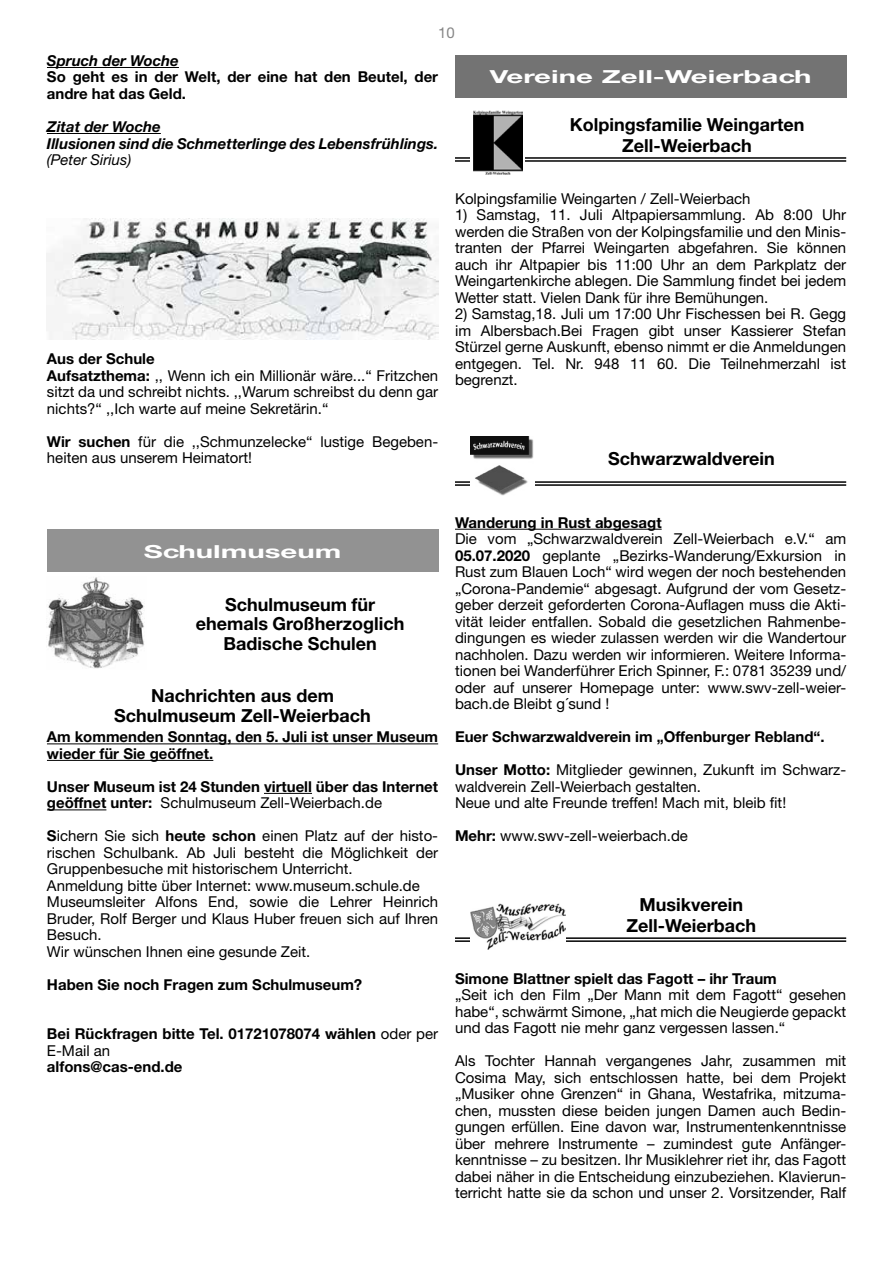
<style>
.page{position:relative;width:893px;height:1263px;background:#fff}
.page>*{position:absolute;margin:0;border:0;box-sizing:border-box;transform-origin:0 0}
.t1{font:700 18px/19.5px "Helvetica Neue";color:#000;text-align:center}
.t2{font:700 18px/19.5px "Helvetica Neue LT Std";color:#000;text-align:center}
.t3{font:700 18px "Helvetica Neue CE";color:#fff;scale:1.63 1}
.t4{font:15px/16.5px "Helvetica Neue LT Std";color:#000;text-align:justify}
.t5{font:700 15px/16.5px "Helvetica Neue LT Std";color:#000}
.t6{font:italic 700 15px/16.5px "Helvetica Neue LT Std";color:#000}
.t7{font:italic 15px "Helvetica Neue LT Std";color:#000}
.t8{font:15px "Helvetica Neue LT Std";color:#878787}
.s1{font-weight:700}
.s2{font-weight:400}
</style>
<div class="page">
<hr style="left:47px;top:67px;width:132px;height:1px;background:#000">
<hr style="left:47px;top:133px;width:114px;height:1px;background:#000">
<hr style="left:47px;top:743px;width:391px;height:1px;background:#000">
<hr style="left:47px;top:760px;width:166px;height:1px;background:#000">
<hr style="left:264px;top:793px;width:48px;height:1px;background:#000">
<hr style="left:47px;top:809px;width:59px;height:1px;background:#000">
<img style="left:47px;top:219px;width:391px;height:120px">
<div style="left:47px;top:529px;width:391px;height:43px;background:#929292"></div>
<img style="left:48px;top:577px;width:97px;height:92px">
<hr style="left:455px;top:529px;width:207px;height:1px;background:#000">
<div style="left:455px;top:55px;width:391px;height:43px;background:#737373"></div>
<hr style="left:455px;top:157px;width:391px;height:2px;background:#000">
<hr style="left:455px;top:160px;width:391px;height:2px;background:#000">
<svg style="left:470px;top:111px;width:55px;height:61px"></svg>
<img style="left:473px;top:110px;width:49px;height:64px">
<hr style="left:455px;top:481px;width:391px;height:2px;background:#000">
<hr style="left:455px;top:484px;width:391px;height:2px;background:#000">
<svg style="left:470px;top:436px;width:60px;height:1px"></svg>
<img style="left:470px;top:437px;width:64px;height:59px">
<hr style="left:455px;top:937px;width:391px;height:2px;background:#000">
<hr style="left:455px;top:940px;width:391px;height:2px;background:#000">
<img style="left:470px;top:903px;width:96px;height:47px">
<p class="t8" style="left:438px;top:24px;width:18px">10</p>
<p class="t6" style="left:47px;top:52px;width:133px">Spruch der Woche</p>
<p class="t5" style="left:47px;top:69px;width:393px">So geht es in der Welt, der eine hat den Beutel, der andre hat das Geld.</p>
<p class="t6" style="left:47px;top:118px;width:393px">Zitat der Woche<br>Illusionen sind die Schmetterlinge des Lebensfrühlings.</p>
<p class="t7" style="left:47px;top:151px;width:86px">(Peter Sirius)</p>
<p class="t3" style="left:490px;top:66px;width:199px">Vereine Zell-Weierbach</p>
<p class="t1" style="left:570px;top:113px;width:236px;line-height:21px">Kolpingsfamilie Weingarten<br>Zell-Weierbach</p>
<p class="t4" style="left:47px;top:351px;width:393px;text-align:left"><span class="s1">Aus der Schule<br>Aufsatzthema:</span> ,, Wenn ich ein Millionär wäre...“ Fritzchen sitzt da und schreibt nichts. ,,Warum schreibst du denn gar nichts?“ ,,Ich warte auf meine Sekretärin.“</p>
<p class="t4" style="left:47px;top:433px;width:393px"><span class="s1">Wir suchen</span> für die ,,Schmunzelecke“ lustige Begeben&shy;heiten aus unserem Heimatort!</p>
<p class="t4" style="left:455px;top:190px;width:297px">Kolpingsfamilie Weingarten / Zell-Weierbach</p>
<p class="t4" style="left:455px;top:206px;width:393px">1) Samstag, 11. Juli Altpapiersammlung. Ab 8:00 Uhr werden die Straßen von der Kolpingsfamilie und den Minis&shy;tranten der Pfarrei Weingarten abgefahren. Sie können auch ihr Altpapier bis 11:00 Uhr an dem Parkplatz der Weingartenkirche ablegen. Die Sammlung findet bei jedem Wetter statt. Vielen Dank für ihre Bemühungen.</p>
<p class="t4" style="left:455px;top:305px;width:393px">2) Samstag,18. Juli um 17:00 Uhr Fischessen bei R. Gegg im Albersbach.Bei Fragen gibt unser Kassierer Stefan Stürzel gerne Auskunft, ebenso nimmt er die Anmeldungen entgegen. Tel. Nr. 948 11 60. Die Teilnehmerzahl ist begrenzt.</p>
<p class="t1" style="left:608px;top:449px;width:168px">Schwarzwaldverein</p>
<p class="t3" style="left:144px;top:540px;width:123px">Schulmuseum</p>
<p class="t1" style="left:196px;top:594px;width:210px">Schulmuseum für ehemals Großherzoglich<br>Badische Schulen</p>
<p class="t2" style="left:114px;top:685px;width:258px">Nachrichten aus dem<br>Schulmuseum Zell-Weierbach</p>
<p class="t5" style="left:47px;top:728px;width:393px">Am kommenden Sonntag, den 5. Juli ist unser Museum wieder für Sie geöffnet.</p>
<p class="t5" style="left:47px;top:778px;width:393px">Unser Museum ist 24 Stunden virtuell über das Internet geöffnet unter: <span class="s2">Schulmuseum Zell-Weierbach.de</span></p>
<p class="t4" style="left:47px;top:828px;width:393px;text-align:left"><span class="s1">S</span>ichern Sie sich <span class="s1">heute schon</span> einen Platz auf der histo&shy;rischen Schulbank. Ab Juli besteht die Möglichkeit der Gruppenbesuche mit historischem Unterricht.<br>Anmeldung bitte über Internet: www.museum.schule.de Museumsleiter Alfons End, sowie die Lehrer Heinrich Bruder, Rolf Berger und Klaus Huber freuen sich auf Ihren Besuch.<br>Wir wünschen Ihnen eine gesunde Zeit.</p>
<p class="t5" style="left:47px;top:976px;width:317px">Haben Sie noch Fragen zum Schulmuseum?</p>
<p class="t5" style="left:47px;top:1025px;width:393px">Bei Rückfragen bitte Tel. 01721078074 wählen <span class="s2">oder per<br>E-Mail an</span></p>
<p class="t5" style="left:47px;top:1058px;width:137px">alfons@cas-end.de</p>
<p class="t5" style="left:455px;top:514px;width:208px">Wanderung in Rust abgesagt</p>
<p class="t4" style="left:455px;top:530px;width:393px">Die vom „Schwarzwaldverein Zell-Weierbach e.V.“ am <span class="s1">05.07.2020</span> geplante „Bezirks-Wanderung/Exkursion in Rust zum Blauen Loch“ wird wegen der noch bestehenden „Corona-Pandemie“ abgesagt. Aufgrund der vom Gesetz&shy;geber derzeit geforderten Corona-Auflagen muss die Akti&shy;vität leider entfallen. Sobald die gesetzlichen Rahmenbe&shy;dingungen es wieder zulassen werden wir die Wandertour nachholen. Dazu werden wir informieren. Weitere Informa&shy;tionen bei Wanderführer Erich Spinner, F.: 0781 35239 und/ oder auf unserer Homepage unter: www.swv-zell-weier&shy;bach.de Bleibt g´sund !</p>
<p class="t5" style="left:455px;top:728px;width:371px">Euer Schwarzwaldverein im „Offenburger Rebland“.</p>
<p class="t4" style="left:455px;top:761px;width:393px;text-align:left"><span class="s1">Unser Motto:</span> Mitglieder gewinnen, Zukunft im Schwarz&shy;waldverein Zell-Weierbach gestalten.<br>Neue und alte Freunde treffen! Mach mit, bleib fit!</p>
<p class="t4" style="left:455px;top:827px;width:234px"><span class="s1">Mehr:</span> www.swv-zell-weierbach.de</p>
<p class="t1" style="left:627px;top:893px;width:131px;line-height:21px">Musikverein<br>Zell-Weierbach</p>
<p class="t5" style="left:455px;top:970px;width:323px">Simone Blattner spielt das Fagott – ihr Traum</p>
<p class="t4" style="left:455px;top:986px;width:393px">„Seit ich den Film „Der Mann mit dem Fagott“ gesehen habe“, schwärmt Simone, „hat mich die Neugierde gepackt und das Fagott nie mehr ganz vergessen lassen.“</p>
<p class="t4" style="left:455px;top:1052px;width:393px">Als Tochter Hannah vergangenes Jahr, zusammen mit Cosima May, sich entschlossen hatte, bei dem Projekt „Musiker ohne Grenzen“ in Ghana, Westafrika, mitzuma&shy;chen, mussten diese beiden jungen Damen auch Bedin&shy;gungen erfüllen. Eine davon war, Instrumentenkenntnisse über mehrere Instrumente – zumindest gute Anfänger&shy;kenntnisse – zu besitzen. Ihr Musiklehrer riet ihr, das Fagott dabei näher in die Entscheidung einzubeziehen. Klavierun&shy;terricht hatte sie da schon und unser 2. Vorsitzender, Ralf</p>
</div>
